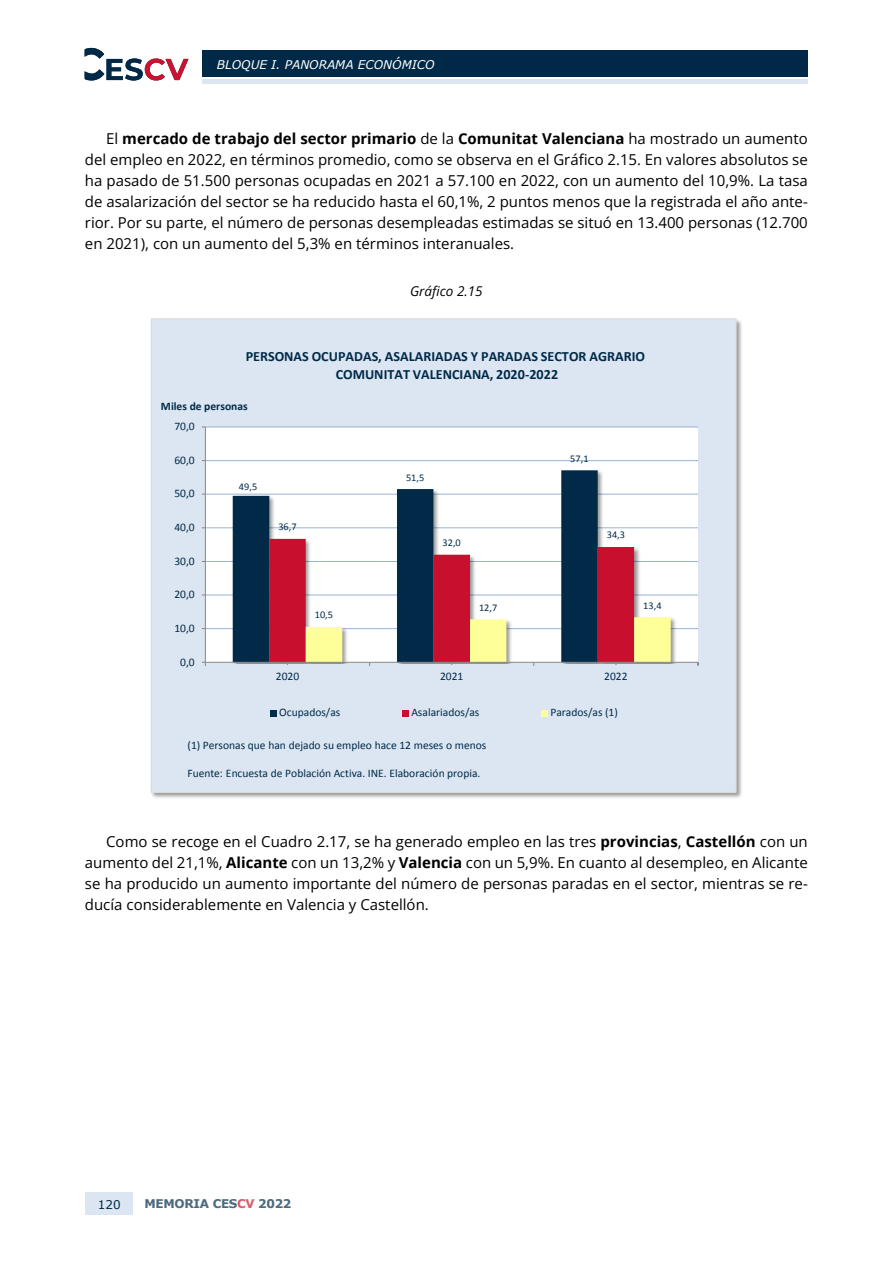
<style>
.page{position:relative;width:893px;height:1263px;background:#fff}
.page>*{position:absolute;margin:0;border:0;box-sizing:border-box;transform-origin:0 0}
.cuerpo{font:15px/21px "Open Sans";color:#000;text-align:justify}
.t1{font:700 14.1px/17.2px "Calibri";letter-spacing:.005em;color:#002a48;text-align:center}
.pie_foto_GRAFICO{font:italic 13.5px "Open Sans";color:#000}
.t2{font:italic 12px "Verdana";color:#fff}
.t3{font:700 12px "Verdana";letter-spacing:-.025em;color:#4d697e}
.t4{font:12px "Verdana";color:#002947}
.t5{font:11.55px "Calibri";color:#002a48}
.t6{font:700 11.55px "Calibri";color:#002a48}
.t7{font:10.35px "Calibri";color:#002a48}
.s1{font-weight:700}
.s2{color:#db596d}
</style>
<div class="page">
<div style="left:202px;top:50px;width:606px;height:26px;background:#002947"></div>
<hr style="left:202px;top:80px;width:606px;height:4px;background:#dce6f2">
<svg style="left:85px;top:47px;width:104px;height:34px"></svg>
<div style="left:86px;top:1192px;width:47px;height:23px;background:#dce6f2"></div>
<img style="left:150px;top:320px;width:592px;height:478px">
<div style="left:151px;top:319px;width:585px;height:473px;background:#dce6f2"></div>
<div style="left:205px;top:427px;width:493px;height:235px;background:#fff"></div>
<hr style="left:205px;top:628px;width:493px;height:1px;background:#95b3d7">
<hr style="left:205px;top:594px;width:493px;height:1px;background:#95b3d7">
<hr style="left:205px;top:561px;width:493px;height:1px;background:#95b3d7">
<hr style="left:205px;top:527px;width:493px;height:1px;background:#95b3d7">
<hr style="left:205px;top:494px;width:493px;height:1px;background:#95b3d7">
<hr style="left:205px;top:460px;width:493px;height:1px;background:#95b3d7">
<hr style="left:205px;top:426px;width:493px;height:1px;background:#95b3d7">
<img style="left:671px;top:618px;width:8px;height:44px">
<svg style="left:233px;top:470px;width:365px;height:192px"></svg>
<hr style="left:205px;top:427px;width:1px;height:235px;background:#868686">
<hr style="left:205px;top:662px;width:493px;height:1px;background:#868686">
<svg style="left:269px;top:539px;width:402px;height:127px"></svg>
<div style="left:270px;top:710px;width:7px;height:6px;background:#002a48"></div>
<div style="left:402px;top:710px;width:7px;height:6px;background:#c8102e"></div>
<div style="left:541px;top:710px;width:7px;height:6px;background:#ff9"></div>
<p class="t2" style="left:217px;top:57px;width:219px">BLOQUE I. PANORAMA ECONÓMICO</p>
<p class="cuerpo" style="left:85px;top:127px;width:724px;text-indent:21px">El <span class="s1">mercado de trabajo del sector primario</span> de la <span class="s1">Comunitat Valenciana</span> ha mostrado un aumento del empleo en 2022, en términos promedio, como se observa en el Gráfico 2.15. En valores absolutos se ha pasado de 51.500 personas ocupadas en 2021 a 57.100 en 2022, con un aumento del 10,9%. La tasa de asalarización del sector se ha reducido hasta el 60,1%, 2 puntos menos que la registrada el año ante&shy;rior. Por su parte, el número de personas desempleadas estimadas se situó en 13.400 personas (12.700 en 2021), con un aumento del 5,3% en términos interanuales.</p>
<p class="pie_foto_GRAFICO" style="left:410px;top:281px;width:74px">Gráfico 2.15</p>
<p class="t1" style="left:246px;top:347px;width:401px">PERSONAS OCUPADAS, ASALARIADAS Y PARADAS SECTOR AGRARIO<br>COMUNITAT VALENCIANA, 2020-2022</p>
<p class="t6" style="left:161px;top:399px;width:88px">Miles de personas</p>
<p class="t5" style="left:174px;top:419px;width:22px">70,0</p>
<p class="t5" style="left:174px;top:453px;width:22px">60,0</p>
<p class="t5" style="left:174px;top:486px;width:22px">50,0</p>
<p class="t5" style="left:174px;top:520px;width:22px">40,0</p>
<p class="t5" style="left:174px;top:554px;width:22px">30,0</p>
<p class="t5" style="left:174px;top:587px;width:22px">20,0</p>
<p class="t5" style="left:174px;top:621px;width:22px">10,0</p>
<p class="t5" style="left:180px;top:654px;width:16px">0,0</p>
<p class="t7" style="left:239px;top:480px;width:20px">49,5</p>
<p class="t7" style="left:278px;top:520px;width:20px">36,7</p>
<p class="t7" style="left:406px;top:471px;width:20px">51,5</p>
<p class="t7" style="left:443px;top:536px;width:20px">32,0</p>
<p class="t7" style="left:570px;top:452px;width:20px">57,1</p>
<p class="t7" style="left:607px;top:528px;width:20px">34,3</p>
<p class="t7" style="left:315px;top:608px;width:20px">10,5</p>
<p class="t7" style="left:479px;top:601px;width:20px">12,7</p>
<p class="t7" style="left:643px;top:599px;width:20px">13,4</p>
<p class="t5" style="left:276px;top:669px;width:25px">2020</p>
<p class="t5" style="left:440px;top:669px;width:25px">2021</p>
<p class="t5" style="left:604px;top:669px;width:25px">2022</p>
<p class="t5" style="left:279px;top:705px;width:63px">Ocupados/as</p>
<p class="t5" style="left:411px;top:705px;width:70px">Asalariados/as</p>
<p class="t5" style="left:550px;top:705px;width:69px">Parados/as (1)</p>
<p class="t5" style="left:188px;top:738px;width:300px">(1) Personas que han dejado su empleo hace 12 meses o menos</p>
<p class="t5" style="left:188px;top:766px;width:294px">Fuente: Encuesta de Población Activa. INE. Elaboración propia.</p>
<p class="cuerpo" style="left:85px;top:830px;width:724px;text-indent:21px">Como se recoge en el Cuadro 2.17, se ha generado empleo en las tres <span class="s1">provincias</span>, <span class="s1">Castellón</span> con un aumento del 21,1%, <span class="s1">Alicante</span> con un 13,2% y <span class="s1">Valencia</span> con un 5,9%. En cuanto al desempleo, en Alicante se ha producido un aumento importante del número de personas paradas en el sector, mientras se re&shy;ducía considerablemente en Valencia y Castellón.</p>
<p class="t4" style="left:98px;top:1197px;width:24px">120</p>
<p class="t3" style="left:145px;top:1196px;width:148px">MEMORIA CES<span class="s2">CV</span> 2022</p>
</div>
